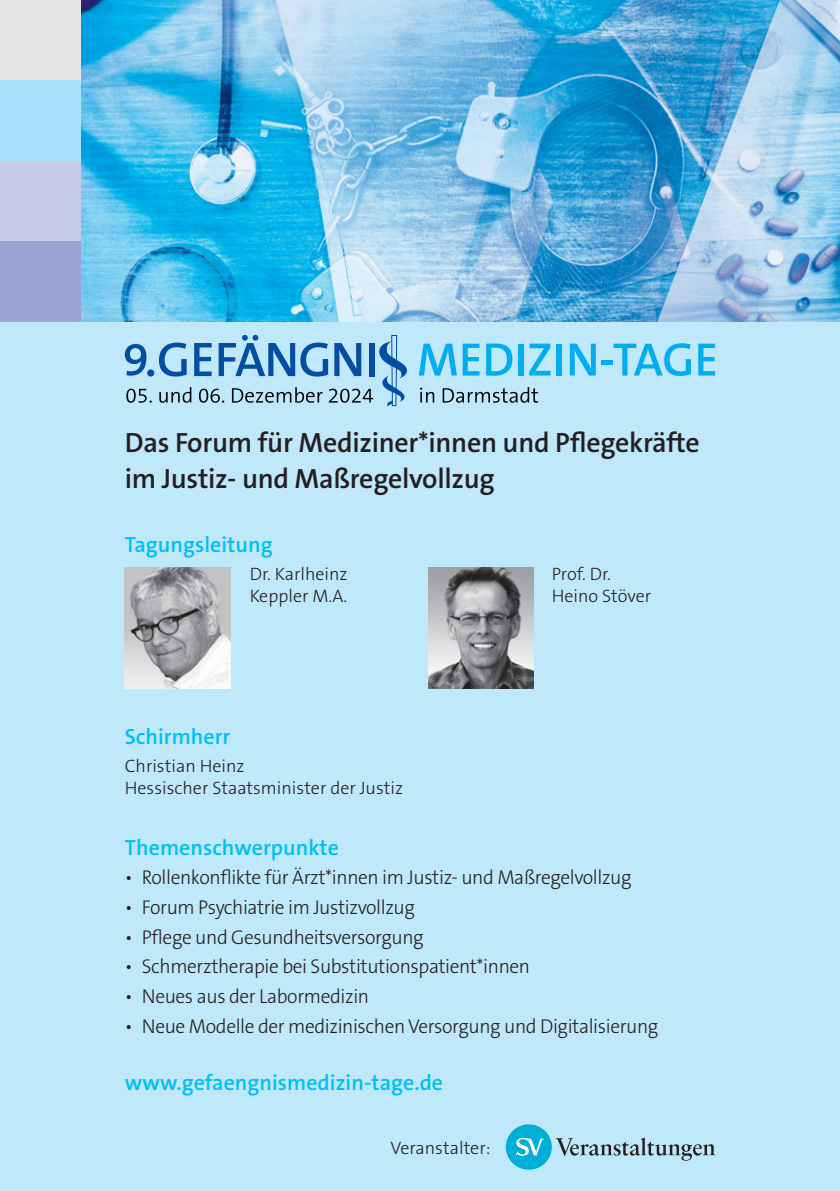
<style>
.page{position:relative;width:840px;height:1191px;background:#fff}
.page>*{position:absolute;margin:0;border:0;box-sizing:border-box;transform-origin:0 0}
.t1{font:600 28px/36px "The Sans Os F";letter-spacing:-.01em;color:#231f20}
.t2{font:600 22px "The Sans Os F";color:#00c0f3}
.t3{font:300 20px "The Sans Os F";letter-spacing:-.02em;color:#231f20}
.t4{font:300 18px/22px "The Sans Os F";color:#231f20}
</style>
<div class="page">
<div style="left:0;top:0;width:839px;height:1191px;background:#c0e8fb"></div>
<img style="left:80px;top:0;width:759px;height:321px">
<div style="left:0;top:0;width:80px;height:80px;background:#e6e7e8"></div>
<div style="left:0;top:241px;width:80px;height:80px;background:#99a2d1"></div>
<div style="left:0;top:161px;width:80px;height:80px;background:#c7cbe7"></div>
<div style="left:0;top:80px;width:80px;height:81px;background:#aae1fa"></div>
<div style="left:505px;top:1124px;width:46px;height:45px;background:#00afd5;border-radius:50%"></div>
<svg style="left:515px;top:1137px;width:28px;height:19px"></svg>
<svg style="left:555px;top:1137px;width:159px;height:23px"></svg>
<img style="left:125px;top:567px;width:105px;height:121px">
<img style="left:428px;top:567px;width:105px;height:121px">
<svg style="left:419px;top:344px;width:37px;height:31px"></svg>
<svg style="left:462px;top:344px;width:17px;height:31px"></svg>
<svg style="left:486px;top:343px;width:26px;height:33px"></svg>
<div style="left:518px;top:344px;width:5px;height:31px;background:#00aeef"></div>
<svg style="left:529px;top:344px;width:21px;height:31px"></svg>
<div style="left:556px;top:344px;width:5px;height:31px;background:#00aeef"></div>
<svg style="left:569px;top:344px;width:26px;height:31px"></svg>
<hr style="left:601px;top:360px;width:11px;height:4px;background:#00aeef">
<svg style="left:613px;top:343px;width:77px;height:33px"></svg>
<svg style="left:698px;top:344px;width:16px;height:31px"></svg>
<svg style="left:126px;top:389px;width:26px;height:14px"></svg>
<div style="left:147px;top:369px;width:7px;height:7px;background:#034ea2;border-radius:50%"></div>
<svg style="left:159px;top:335px;width:248px;height:72px"></svg>
<svg style="left:125px;top:344px;width:21px;height:32px"></svg>
<svg style="left:420px;top:387px;width:14px;height:15px"></svg>
<svg style="left:442px;top:387px;width:96px;height:16px"></svg>
<h1 class="t1" style="left:125px;top:426px;width:576px">Das Forum für Mediziner*innen und Pflegekräfte im Justiz- und Maßregelvollzug</h1>
<p class="t2" style="left:125px;top:533px;width:149px">Tagungsleitung</p>
<p class="t4" style="left:249px;top:564px;width:99px">Dr. Karlheinz<br>Keppler M.A.</p>
<p class="t4" style="left:551px;top:564px;width:101px">Prof. Dr.<br>Heino Stöver</p>
<p class="t2" style="left:125px;top:726px;width:107px">Schirmherr</p>
<p class="t4" style="left:125px;top:756px;width:279px">Christian Heinz<br>Hessischer Staatsminister der Justiz</p>
<p class="t2" style="left:125px;top:836px;width:215px">Themenschwerpunkte</p>
<p class="t3" style="left:125px;top:867px;width:508px">• Rollenkonflikte für Ärzt*innen im Justiz- und Maßregelvollzug</p>
<p class="t3" style="left:125px;top:897px;width:291px">• Forum Psychiatrie im Justizvollzug</p>
<p class="t3" style="left:125px;top:927px;width:300px">• Pflege und Gesundheitsversorgung</p>
<p class="t3" style="left:125px;top:956px;width:406px">• Schmerztherapie bei Substitutionspatient*innen</p>
<p class="t3" style="left:125px;top:986px;width:246px">• Neues aus der Labormedizin</p>
<p class="t3" style="left:125px;top:1016px;width:534px">• Neue Modelle der medizinischen Versorgung und Digitalisierung</p>
<p class="t2" style="left:125px;top:1071px;width:320px">www.gefaengnismedizin-tage.de</p>
<p class="t4" style="left:390px;top:1137px;width:101px">Veranstalter:</p>
</div>
